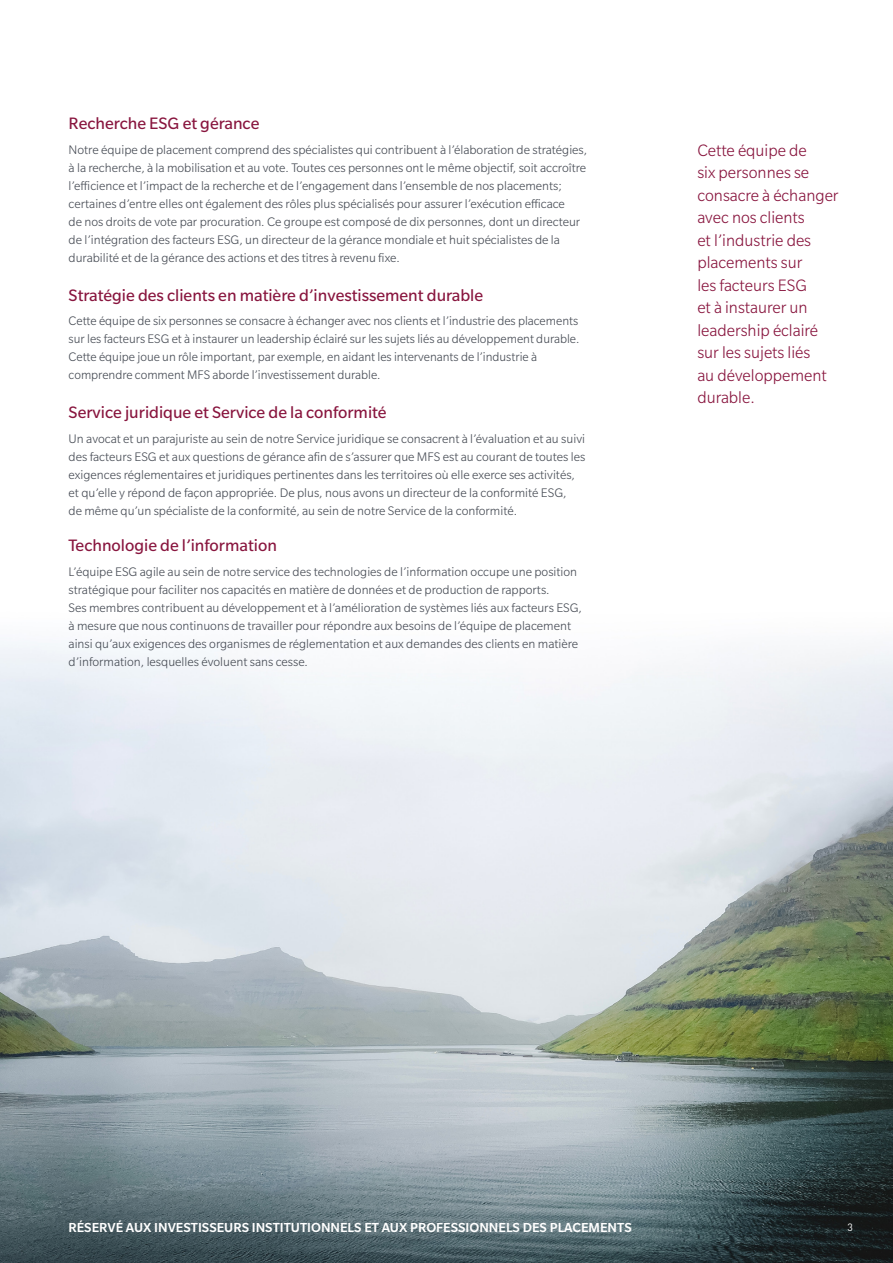
<style>
.page{position:relative;width:893px;height:1263px;background:#fff}
.page>*{position:absolute;margin:0;border:0;box-sizing:border-box;transform-origin:0 0}
.body_text{font:300 18px/22.5px "Slate Std";color:#88153e}
.subhead{font:18px "Slate Std";color:#88153e}
.body_text-2{font:18px "Slate Std";color:#88153e}
.t1{font:500 14.25px "Slate Std";color:#fff}
.body_text-3{font:300 13.5px/18px "Slate Std";color:#464b54}
.t2{font:10.5px "DINOT";color:#fff}
</style>
<div class="page">
<img style="left:0;top:641px;width:893px;height:622px">
<p class="subhead" style="left:69px;top:114px;width:192px">Recherche ESG et gérance</p>
<p class="body_text-3" style="left:69px;top:140px;width:520px">Notre équipe de placement comprend des spécialistes qui contribuent à l’élaboration de stratégies, à la recherche, à la mobilisation et au vote. Toutes ces personnes ont le même objectif, soit accroître l’efficience et l’impact de la recherche et de l’engagement dans l’ensemble de nos placements; certaines d’entre elles ont également des rôles plus spécialisés pour assurer l’exécution efficace<br>de nos droits de vote par procuration. Ce groupe est composé de dix personnes, dont un directeur de l’intégration des facteurs ESG, un directeur de la gérance mondiale et huit spécialistes de la durabilité et de la gérance des actions et des titres à revenu fixe.</p>
<p class="subhead" style="left:69px;top:285px;width:416px">Stratégie des clients en matière d’investissement durable</p>
<p class="body_text-3" style="left:69px;top:312px;width:512px">Cette équipe de six personnes se consacre à échanger avec nos clients et l’industrie des placements sur les facteurs ESG et à instaurer un leadership éclairé sur les sujets liés au développement durable.<br>Cette équipe joue un rôle important, par exemple, en aidant les intervenants de l’industrie à comprendre comment MFS aborde l’investissement durable.</p>
<p class="subhead" style="left:69px;top:403px;width:320px">Service juridique et Service de la conformité</p>
<p class="body_text-3" style="left:69px;top:430px;width:518px">Un avocat et un parajuriste au sein de notre Service juridique se consacrent à l’évaluation et au suivi des facteurs ESG et aux questions de gérance afin de s’assurer que MFS est au courant de toutes les exigences réglementaires et juridiques pertinentes dans les territoires où elle exerce ses activités, et qu’elle y répond de façon appropriée. De plus, nous avons un directeur de la conformité ESG,<br>de même qu’un spécialiste de la conformité, au sein de notre Service de la conformité.</p>
<p class="body_text-2" style="left:69px;top:536px;width:210px">Technologie de l’information</p>
<p class="body_text-3" style="left:69px;top:562px;width:515px">L’équipe ESG agile au sein de notre service des technologies de l’information occupe une position stratégique pour faciliter nos capacités en matière de données et de production de rapports.<br>Ses membres contribuent au développement et à l’amélioration de systèmes liés aux facteurs ESG, à mesure que nous continuons de travailler pour répondre aux besoins de l’équipe de placement ainsi qu’aux exigences des organismes de réglementation et aux demandes des clients en matière d’information, lesquelles évoluent sans cesse.</p>
<p class="body_text" style="left:697px;top:139px;width:143px">Cette équipe de<br>six personnes se consacre à échanger avec nos clients<br>et l’industrie des placements sur<br>les facteurs ESG<br>et à instaurer un leadership éclairé sur les sujets liés<br>au développement durable.</p>
<p class="t1" style="left:68px;top:1220px;width:565px">RÉSERVÉ AUX INVESTISSEURS INSTITUTIONNELS ET AUX PROFESSIONNELS DES PLACEMENTS</p>
<p class="t2" style="left:847px;top:1220px;width:7px">3</p>
</div>
